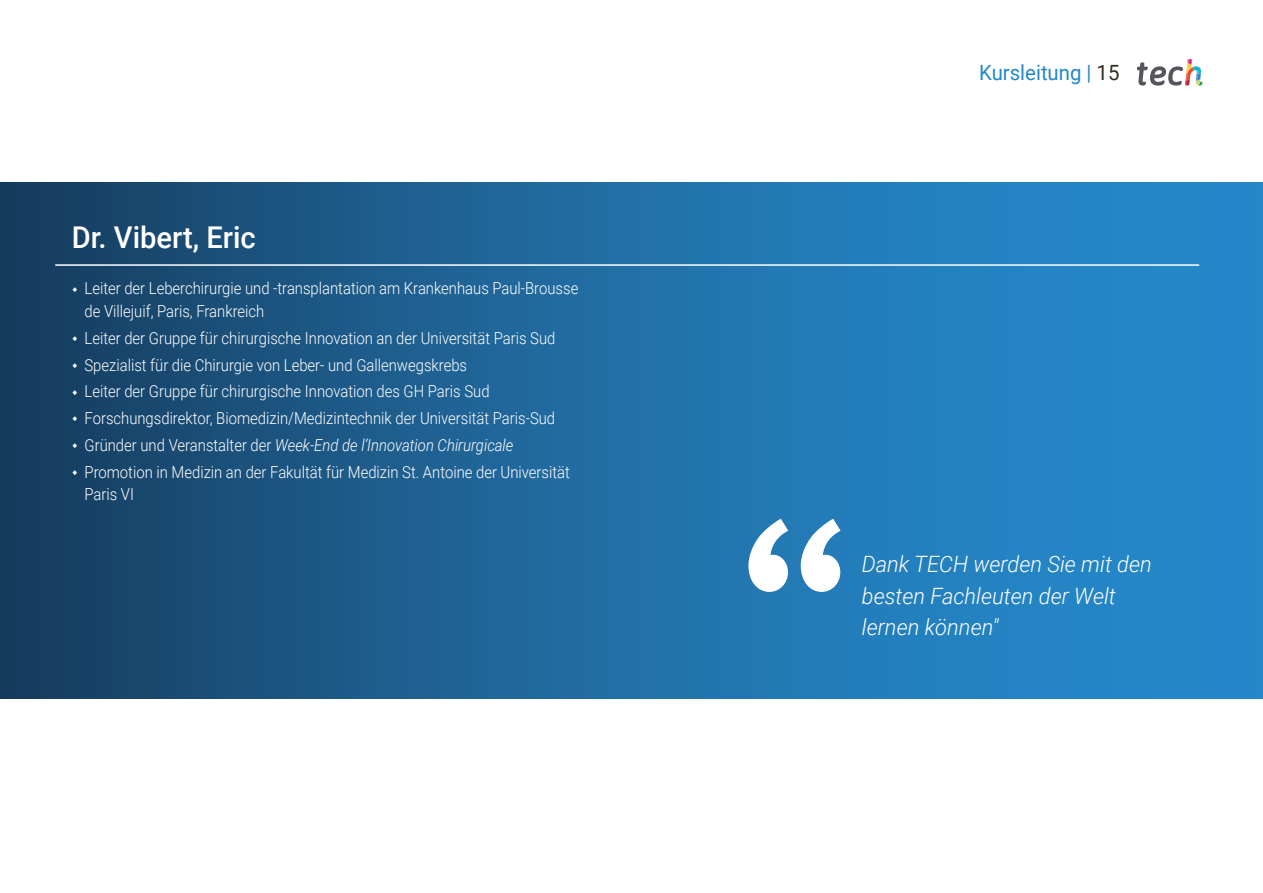
<style>
.page{position:relative;width:1263px;height:893px;background:#fff}
.page>*{position:absolute;margin:0;border:0;box-sizing:border-box;transform-origin:0 0}
.t1{font:500 30px "Roboto";color:#fff}
.t2{font:italic 300 22.5px/31.5px "Roboto";color:#fff}
.t3{font:21px "Roboto";color:#2488c9}
.t4{font:300 16.5px/26.7px "Roboto";color:#fff;scale:.9 1}
.s1{font-style:italic}
.s2{color:#312e20}
</style>
<div class="page">
<div style="left:0;top:182px;width:1263px;height:516px;background:linear-gradient(to right,#184267,#2793d9)"></div>
<svg style="left:748px;top:519px;width:92px;height:73px"></svg>
<hr style="left:55px;top:264px;width:1144px;height:2px;background:#fff">
<svg style="left:1137px;top:59px;width:65px;height:27px"></svg>
<svg style="left:73px;top:287px;width:4px;height:5px"></svg>
<svg style="left:73px;top:336px;width:4px;height:5px"></svg>
<svg style="left:73px;top:363px;width:4px;height:5px"></svg>
<svg style="left:73px;top:390px;width:4px;height:5px"></svg>
<svg style="left:73px;top:416px;width:4px;height:5px"></svg>
<svg style="left:73px;top:443px;width:4px;height:5px"></svg>
<svg style="left:73px;top:470px;width:4px;height:5px"></svg>
<h1 class="t1" style="left:72px;top:216px;width:185px">Dr. Vibert, Eric</h1>
<p class="t4" style="left:85px;top:277px;width:550px;line-height:22.5px">Leiter der Leberchirurgie und -transplantation am Krankenhaus Paul-Brousse de Villejuif, Paris, Frankreich</p>
<p class="t4" style="left:85px;top:324px;width:541px">Leiter der Gruppe für chirurgische Innovation an der Universität Paris Sud Spezialist für die Chirurgie von Leber- und Gallenwegskrebs<br>Leiter der Gruppe für chirurgische Innovation des GH Paris Sud Forschungsdirektor, Biomedizin/Medizintechnik der Universität Paris-Sud Gründer und Veranstalter der <span class="s1">Week-End de l‘Innovation Chirurgicale </span>Promotion in Medizin an der Fakultät für Medizin St. Antoine der Universität</p>
<p class="t4" style="left:85px;top:480px;width:57px">Paris VI</p>
<p class="t3" style="left:979px;top:57px;width:142px">Kursleitung | <span class="s2">15</span></p>
<h2 class="t2" style="left:862px;top:548px;width:291px">Dank TECH werden Sie mit den besten Fachleuten der Welt lernen können"</h2>
</div>
